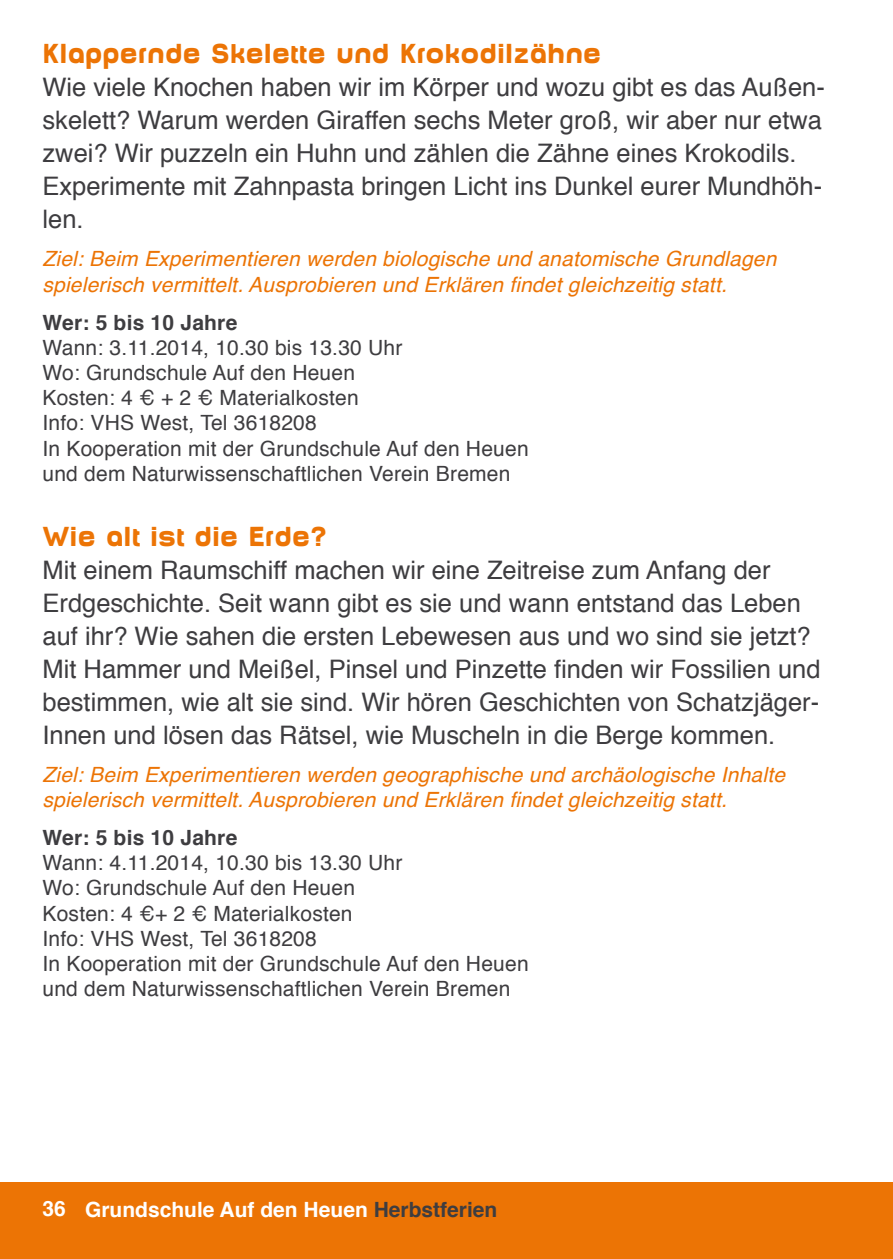
<style>
.page{position:relative;width:893px;height:1259px;background:#fff}
.page>*{position:absolute;margin:0;border:0;box-sizing:border-box;transform-origin:0 0}
.t1{font:900 27px "Baby Mine";color:#ec7405}
.t2{font:25.5px/33px "Helvetica";color:#3e3d40}
.t3{font:21px/25.2px "Helvetica";letter-spacing:.01em;color:#3e3d40}
.t4{font:italic 21px/25.2px "Helvetica";letter-spacing:.01em;color:#ec7405}
.t5{font:700 21px "Helvetica";color:#fff}
.t6{font:700 21px "Helvetica";letter-spacing:.01em;color:#3e3d40}
.s1{color:#3e3d40}
</style>
<div class="page">
<div style="left:0;top:1182px;width:893px;height:77px;background:#ec7405"></div>
<p class="t1" style="left:43px;top:37px;width:560px">Klappernde Skelette und Krokodilzähne</p>
<p class="t2" style="left:43px;top:72px;width:784px">Wie viele Knochen haben wir im Körper und wozu gibt es das Außen&shy;skelett? Warum werden Giraffen sechs Meter groß, wir aber nur etwa zwei? Wir puzzeln ein Huhn und zählen die Zähne eines Krokodils.<br>Experimente mit Zahnpasta bringen Licht ins Dunkel eurer Mundhöh&shy;len.</p>
<p class="t4" style="left:43px;top:247px;width:735px">Ziel: Beim Experimentieren werden biologische und anatomische Grundlagen spielerisch vermittelt. Ausprobieren und Erklären findet gleichzeitig statt.</p>
<p class="t6" style="left:43px;top:305px;width:196px">Wer: 5 bis 10 Jahre</p>
<p class="t3" style="left:43px;top:335px;width:488px">Wann: 3.11.2014, 10.30 bis 13.30 Uhr<br>Wo: Grundschule Auf den Heuen<br>Kosten: 4 € + 2 € Materialkosten<br>Info: VHS West, Tel 3618208<br>In Kooperation mit der Grundschule Auf den Heuen und dem Naturwissenschaftlichen Verein Bremen</p>
<p class="t1" style="left:43px;top:520px;width:286px">Wie alt ist die Erde?</p>
<p class="t2" style="left:43px;top:554px;width:780px">Mit einem Raumschiff machen wir eine Zeitreise zum Anfang der Erdgeschichte. Seit wann gibt es sie und wann entstand das Leben auf ihr? Wie sahen die ersten Lebewesen aus und wo sind sie jetzt?<br>Mit Hammer und Meißel, Pinsel und Pinzette finden wir Fossilien und bestimmen, wie alt sie sind. Wir hören Geschichten von Schatzjäger-Innen und lösen das Rätsel, wie Muscheln in die Berge kommen.</p>
<p class="t4" style="left:43px;top:762px;width:744px">Ziel: Beim Experimentieren werden geographische und archäologische Inhalte spielerisch vermittelt. Ausprobieren und Erklären findet gleichzeitig statt.</p>
<p class="t6" style="left:43px;top:820px;width:196px">Wer: 5 bis 10 Jahre</p>
<p class="t3" style="left:43px;top:851px;width:488px">Wann: 4.11.2014, 10.30 bis 13.30 Uhr<br>Wo: Grundschule Auf den Heuen<br>Kosten: 4 €+ 2 € Materialkosten<br>Info: VHS West, Tel 3618208<br>In Kooperation mit der Grundschule Auf den Heuen und dem Naturwissenschaftlichen Verein Bremen</p>
<p class="t5" style="left:43px;top:1192px;width:456px">36 Grundschule Auf den Heuen <span class="s1">Herbstferien</span></p>
</div>
